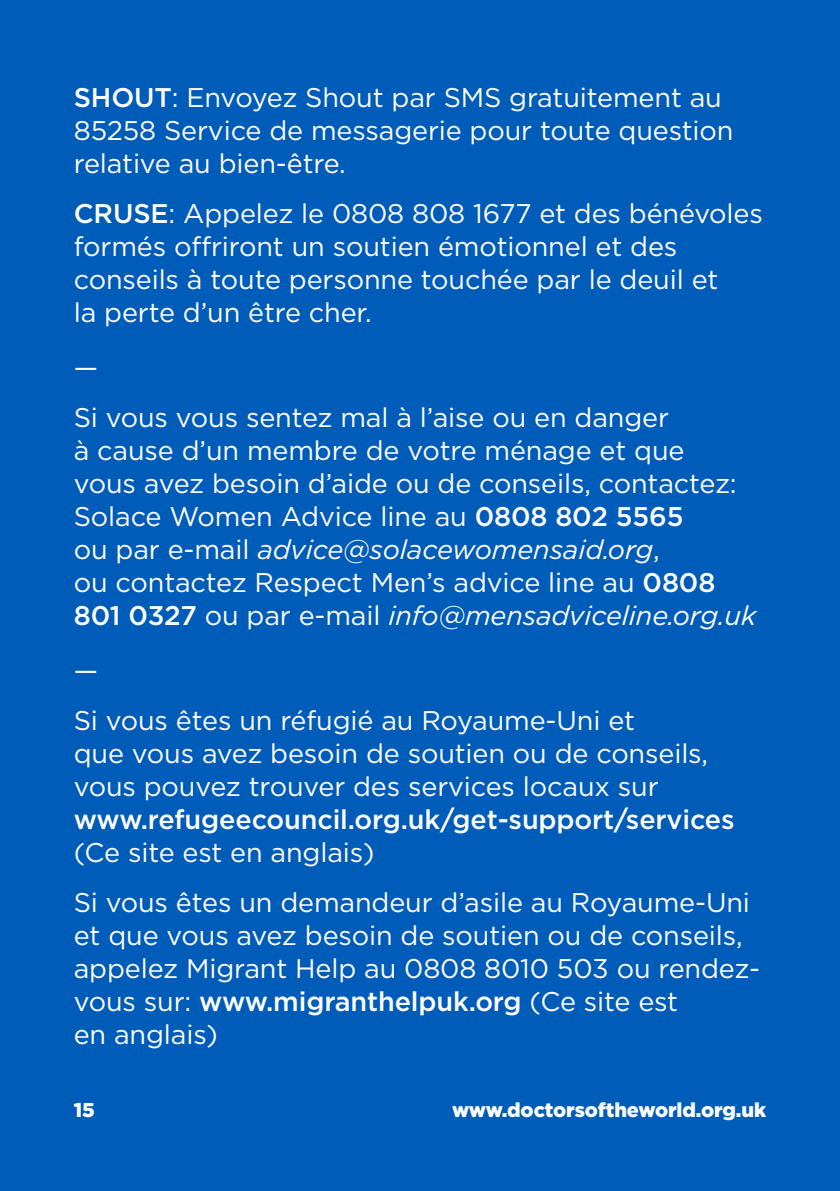
<style>
.page{position:relative;width:840px;height:1191px;background:#fff}
.page>*{position:absolute;margin:0;border:0;box-sizing:border-box;transform-origin:0 0}
.t1{font:27px/33px "Gotham";letter-spacing:-.005em;color:#fff}
.t2{font:500 27px "Gotham";letter-spacing:-.005em;color:#fff}
.t3{font:900 20px "Gotham";letter-spacing:-.005em;color:#fff}
.s1{font-weight:500}
.s2{font-style:italic}
</style>
<div class="page">
<div style="left:0;top:0;width:839px;height:1191px;background:#005cb9"></div>
<p class="t1" style="left:74px;top:80px;width:660px"><span class="s1">SHOUT</span>: Envoyez Shout par SMS gratuitement au<br>85258 Service de messagerie pour toute question relative au bien-être.</p>
<p class="t1" style="left:74px;top:196px;width:690px"><span class="s1">CRUSE</span>: Appelez le 0808 808 1677 et des bénévoles formés offriront un soutien émotionnel et des conseils à toute personne touchée par le deuil et<br>la perte d’un être cher.</p>
<p class="t1" style="left:74px;top:341px;width:596px;line-height:50px">—<br>Si vous vous sentez mal à l’aise ou en danger</p>
<p class="t1" style="left:74px;top:433px;width:683px">à cause d’un membre de votre ménage et que<br>vous avez besoin d’aide ou de conseils, contactez:<br>Solace Women Advice line au <span class="s1">0808 802 5565<br></span>ou par e-mail <span class="s2">advice@solacewomensaid.org</span>,<br>ou contactez Respect Men’s advice line au <span class="s1">0808<br>801 0327</span> ou par e-mail <span class="s2">info@mensadviceline.org.uk</span></p>
<p class="t1" style="left:74px;top:644px;width:562px;line-height:50px">—<br>Si vous êtes un réfugié au Royaume-Uni et</p>
<p class="t1" style="left:74px;top:736px;width:635px">que vous avez besoin de soutien ou de conseils, vous pouvez trouver des services locaux sur</p>
<p class="t2" style="left:74px;top:801px;width:662px">www.refugeecouncil.org.uk/get-support/services</p>
<p class="t1" style="left:74px;top:826px;width:677px;line-height:50px">(Ce site est en anglais)<br>Si vous êtes un demandeur d’asile au Royaume-Uni</p>
<p class="t1" style="left:74px;top:918px;width:687px">et que vous avez besoin de soutien ou de conseils, appelez Migrant Help au 0808 8010 503 ou rendez&shy;vous sur: <span class="s1">www.migranthelpuk.org</span> (Ce site est<br>en anglais)</p>
<p class="t3" style="left:74px;top:1095px;width:22px">15</p>
<p class="t3" style="left:452px;top:1096px;width:315px">www.doctorsoftheworld.org.uk</p>
</div>
